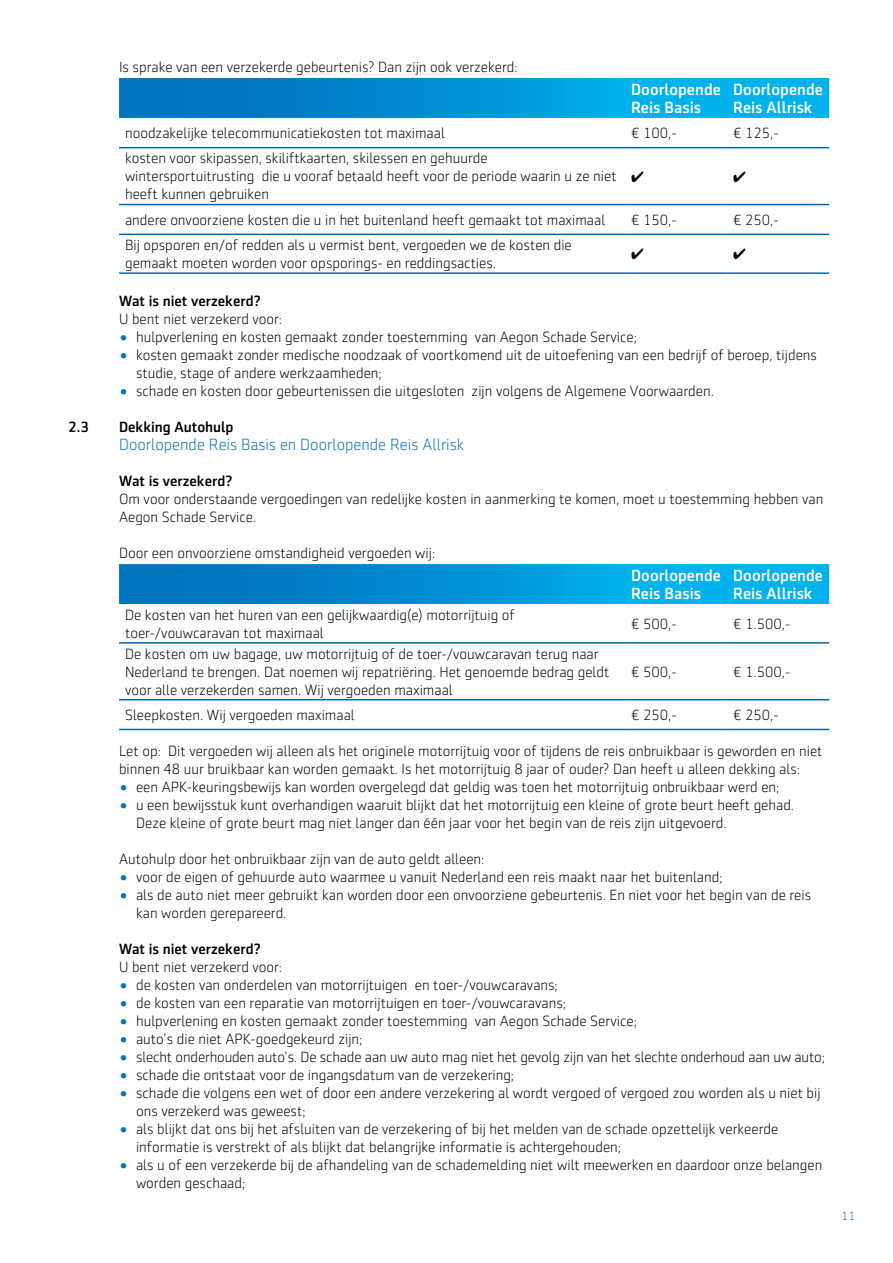
<style>
.page{position:relative;width:893px;height:1263px;background:#fff}
.page>*{position:absolute;margin:0;border:0;box-sizing:border-box;transform-origin:0 0}
.t1{font:500 16.5px/18px "Sentico Sans DT";letter-spacing:.005em;color:#fff}
.KOP_alineakopje{font:300 16.5px "Sentico Sans DT";color:#0070ba}
.TEKST_body{font:300 15px/18px "Sentico Sans DT";color:#000}
.KADER_tekst_zwart{font:300 15px/18px "Sentico Sans DT";color:#000}
.KOP_nivo_3{font:500 15px "Sentico Sans DT";color:#000}
.t2{font:300 12px "Sentico Sans DT";color:#0070ba}
.s1{font-size:18px;color:#0070ba}
</style>
<div class="page">
<svg style="left:119px;top:78px;width:710px;height:40px;background:#0094d6"></svg>
<hr style="left:119px;top:147px;width:506px;height:1px;background:#0069b4">
<hr style="left:119px;top:204px;width:506px;height:1px;background:#0069b4">
<hr style="left:119px;top:234px;width:506px;height:1px;background:#0069b4">
<hr style="left:119px;top:272px;width:506px;height:2px;background:#0069b4">
<hr style="left:625px;top:147px;width:102px;height:1px;background:#0069b4">
<hr style="left:727px;top:147px;width:102px;height:1px;background:#0069b4">
<hr style="left:625px;top:204px;width:102px;height:1px;background:#0069b4">
<hr style="left:727px;top:204px;width:102px;height:1px;background:#0069b4">
<hr style="left:625px;top:234px;width:102px;height:1px;background:#0069b4">
<hr style="left:727px;top:234px;width:102px;height:1px;background:#0069b4">
<hr style="left:625px;top:272px;width:102px;height:2px;background:#0069b4">
<hr style="left:727px;top:272px;width:102px;height:2px;background:#0069b4">
<svg style="left:119px;top:564px;width:710px;height:40px;background:#0094d6"></svg>
<hr style="left:119px;top:642px;width:506px;height:2px;background:#0069b4">
<hr style="left:119px;top:699px;width:506px;height:1px;background:#0069b4">
<hr style="left:119px;top:729px;width:506px;height:1px;background:#0069b4">
<hr style="left:625px;top:642px;width:102px;height:2px;background:#0069b4">
<hr style="left:727px;top:642px;width:102px;height:2px;background:#0069b4">
<hr style="left:625px;top:699px;width:102px;height:1px;background:#0069b4">
<hr style="left:727px;top:699px;width:102px;height:1px;background:#0069b4">
<hr style="left:625px;top:729px;width:102px;height:1px;background:#0069b4">
<hr style="left:727px;top:729px;width:102px;height:1px;background:#0069b4">
<p class="TEKST_body" style="left:119px;top:58px;width:400px">Is sprake van een verzekerde gebeurtenis? Dan zijn ook verzekerd:</p>
<p class="t1" style="left:631px;top:80px;width:91px">Doorlopende<br>Reis Basis</p>
<p class="t1" style="left:733px;top:80px;width:91px">Doorlopende<br>Reis Allrisk</p>
<p class="KADER_tekst_zwart" style="left:125px;top:124px;width:321px">noodzakelijke telecommunicatiekosten tot maximaal</p>
<p class="KADER_tekst_zwart" style="left:631px;top:124px;width:47px">€ 100,-</p>
<p class="KADER_tekst_zwart" style="left:733px;top:124px;width:47px">€ 125,-</p>
<p class="KADER_tekst_zwart" style="left:125px;top:150px;width:493px">kosten voor skipassen, skiliftkaarten, skilessen en gehuurde wintersportuitrusting die u vooraf betaald heeft voor de periode waarin u ze niet heeft kunnen gebruiken</p>
<p class="KADER_tekst_zwart" style="left:125px;top:211px;width:482px">andere onvoorziene kosten die u in het buitenland heeft gemaakt tot maximaal</p>
<p class="KADER_tekst_zwart" style="left:631px;top:211px;width:47px">€ 150,-</p>
<p class="KADER_tekst_zwart" style="left:733px;top:211px;width:47px">€ 250,-</p>
<p class="KADER_tekst_zwart" style="left:125px;top:236px;width:448px">Bij opsporen en/of redden als u vermist bent, vergoeden we de kosten die gemaakt moeten worden voor opsporings- en reddingsacties.</p>
<p class="KOP_nivo_3" style="left:119px;top:293px;width:143px">Wat is niet verzekerd?</p>
<p class="TEKST_body" style="left:119px;top:310px;width:164px">U bent niet verzekerd voor:</p>
<p class="TEKST_body" style="left:119px;top:328px;width:519px"><span class="s1">•</span> hulpverlening en kosten gemaakt zonder toestemming van Aegon Schade Service;</p>
<p class="TEKST_body" style="left:136px;top:346px;width:682px;text-indent:-17px"><span class="s1">•</span> kosten gemaakt zonder medische noodzaak of voortkomend uit de uitoefening van een bedrijf of beroep, tijdens studie, stage of andere werkzaamheden;</p>
<p class="TEKST_body" style="left:119px;top:382px;width:596px"><span class="s1">•</span> schade en kosten door gebeurtenissen die uitgesloten zijn volgens de Algemene Voorwaarden.</p>
<p class="KOP_nivo_3" style="left:68px;top:419px;width:23px">2.3</p>
<p class="KOP_nivo_3" style="left:119px;top:419px;width:116px">Dekking Autohulp</p>
<p class="KOP_alineakopje" style="left:119px;top:436px;width:347px">Doorlopende Reis Basis en Doorlopende Reis Allrisk</p>
<p class="KOP_nivo_3" style="left:119px;top:473px;width:115px">Wat is verzekerd?</p>
<p class="TEKST_body" style="left:119px;top:490px;width:706px">Om voor onderstaande vergoedingen van redelijke kosten in aanmerking te komen, moet u toestemming hebben van<br>Aegon Schade Service.</p>
<p class="TEKST_body" style="left:119px;top:544px;width:318px">Door een onvoorziene omstandigheid vergoeden wij:</p>
<p class="t1" style="left:631px;top:566px;width:91px">Doorlopende<br>Reis Basis</p>
<p class="t1" style="left:733px;top:566px;width:91px">Doorlopende<br>Reis Allrisk</p>
<p class="KADER_tekst_zwart" style="left:125px;top:606px;width:391px">De kosten van het huren van een gelijkwaardig(e) motorrijtuig of toer-/vouwcaravan tot maximaal</p>
<p class="KADER_tekst_zwart" style="left:631px;top:615px;width:47px">€ 500,-</p>
<p class="KADER_tekst_zwart" style="left:733px;top:615px;width:59px">€ 1.500,-</p>
<p class="KADER_tekst_zwart" style="left:125px;top:645px;width:486px">De kosten om uw bagage, uw motorrijtuig of de toer-/vouwcaravan terug naar<br>Nederland te brengen. Dat noemen wij repatriëring. Het genoemde bedrag geldt voor alle verzekerden samen. Wij vergoeden maximaal</p>
<p class="KADER_tekst_zwart" style="left:631px;top:663px;width:47px">€ 500,-</p>
<p class="KADER_tekst_zwart" style="left:733px;top:663px;width:59px">€ 1.500,-</p>
<p class="KADER_tekst_zwart" style="left:125px;top:706px;width:231px">Sleepkosten. Wij vergoeden maximaal</p>
<p class="KADER_tekst_zwart" style="left:631px;top:706px;width:47px">€ 250,-</p>
<p class="KADER_tekst_zwart" style="left:733px;top:706px;width:47px">€ 250,-</p>
<p class="TEKST_body" style="left:119px;top:742px;width:705px">Let op: Dit vergoeden wij alleen als het originele motorrijtuig voor of tijdens de reis onbruikbaar is geworden en niet binnen 48 uur bruikbaar kan worden gemaakt. Is het motorrijtuig 8 jaar of ouder? Dan heeft u alleen dekking als:</p>
<p class="TEKST_body" style="left:119px;top:778px;width:662px"><span class="s1">•</span> een APK-keuringsbewijs kan worden overgelegd dat geldig was toen het motorrijtuig onbruikbaar werd en;</p>
<p class="TEKST_body" style="left:136px;top:796px;width:660px;text-indent:-17px"><span class="s1">•</span> u een bewijsstuk kunt overhandigen waaruit blijkt dat het motorrijtuig een kleine of grote beurt heeft gehad.<br>Deze kleine of grote beurt mag niet langer dan één jaar voor het begin van de reis zijn uitgevoerd.</p>
<p class="TEKST_body" style="left:119px;top:850px;width:367px">Autohulp door het onbruikbaar zijn van de auto geldt alleen:</p>
<p class="TEKST_body" style="left:119px;top:868px;width:605px"><span class="s1">•</span> voor de eigen of gehuurde auto waarmee u vanuit Nederland een reis maakt naar het buitenland;</p>
<p class="TEKST_body" style="left:136px;top:886px;width:677px;text-indent:-17px"><span class="s1">•</span> als de auto niet meer gebruikt kan worden door een onvoorziene gebeurtenis. En niet voor het begin van de reis kan worden gerepareerd.</p>
<p class="KOP_nivo_3" style="left:119px;top:941px;width:143px">Wat is niet verzekerd?</p>
<p class="TEKST_body" style="left:119px;top:958px;width:164px">U bent niet verzekerd voor:</p>
<p class="TEKST_body" style="left:119px;top:976px;width:440px"><span class="s1">•</span> de kosten van onderdelen van motorrijtuigen en toer-/vouwcaravans;</p>
<p class="TEKST_body" style="left:119px;top:994px;width:448px"><span class="s1">•</span> de kosten van een reparatie van motorrijtuigen en toer-/vouwcaravans;</p>
<p class="TEKST_body" style="left:119px;top:1012px;width:519px"><span class="s1">•</span> hulpverlening en kosten gemaakt zonder toestemming van Aegon Schade Service;</p>
<p class="TEKST_body" style="left:119px;top:1030px;width:245px"><span class="s1">•</span> auto’s die niet APK-goedgekeurd zijn;</p>
<p class="TEKST_body" style="left:119px;top:1048px;width:707px"><span class="s1">•</span> slecht onderhouden auto’s. De schade aan uw auto mag niet het gevolg zijn van het slechte onderhoud aan uw auto;</p>
<p class="TEKST_body" style="left:119px;top:1066px;width:397px"><span class="s1">•</span> schade die ontstaat voor de ingangsdatum van de verzekering;</p>
<p class="TEKST_body" style="left:136px;top:1084px;width:686px;text-indent:-17px"><span class="s1">•</span> schade die volgens een wet of door een andere verzekering al wordt vergoed of vergoed zou worden als u niet bij ons verzekerd was geweest;</p>
<p class="TEKST_body" style="left:136px;top:1120px;width:644px;text-indent:-17px"><span class="s1">•</span> als blijkt dat ons bij het afsluiten van de verzekering of bij het melden van de schade opzettelijk verkeerde informatie is verstrekt of als blijkt dat belangrijke informatie is achtergehouden;</p>
<p class="TEKST_body" style="left:136px;top:1156px;width:688px;text-indent:-17px"><span class="s1">•</span> als u of een verzekerde bij de afhandeling van de schademelding niet wilt meewerken en daardoor onze belangen worden geschaad;</p>
<p class="t2" style="left:842px;top:1210px;width:15px">11</p>
</div>
